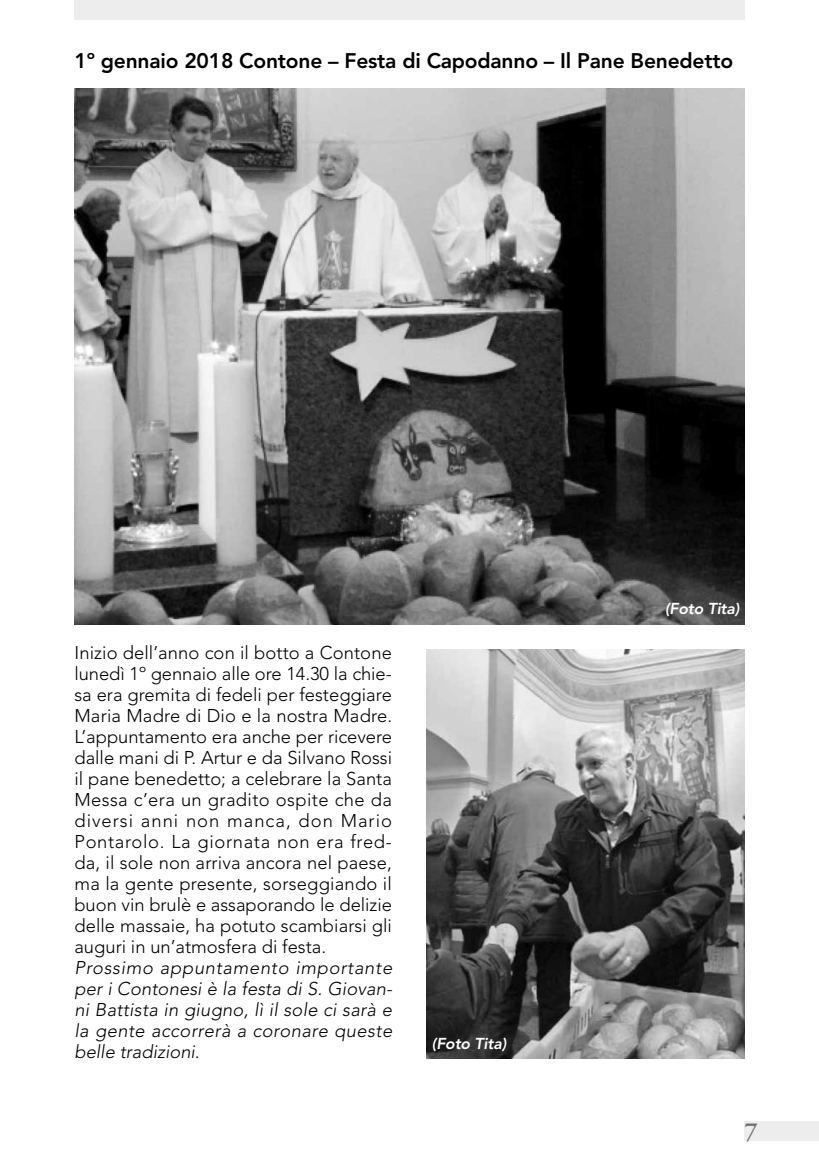
<style>
.page{position:relative;width:819px;height:1166px;background:#fff}
.page>*{position:absolute;margin:0;border:0;box-sizing:border-box;transform-origin:0 0}
.t1{font:600 26.25px "Adobe Garamond Pro";color:#706f6f}
.t2{font:800 21px "Avenir";letter-spacing:-.01em;color:#000}
.t3{font:300 18.38px/21px "Avenir";color:#000;text-align:justify}
.t4{font:italic 300 18.38px/21px "Avenir";letter-spacing:.025em;color:#000;text-align:justify}
.t5{font:italic 800 15.75px "Avenir";letter-spacing:-.01em;color:#fff}
</style>
<div class="page">
<div style="left:74px;top:0;width:670px;height:20px;background:#ededed"></div>
<div style="left:744px;top:1121px;width:75px;height:20px;background:#ededed"></div>
<img style="left:74px;top:88px;width:670px;height:536px">
<img style="left:427px;top:650px;width:317px;height:409px">
<p class="t2" style="left:74px;top:48px;width:660px">1º gennaio 2018 Contone – Festa di Capodanno – Il Pane Benedetto</p>
<p class="t3" style="left:74px;top:642px;width:319px">Inizio dell’anno con il botto a Contone lunedì 1º gennaio alle ore 14.30 la chie&shy;sa era gremita di fedeli per festeggiare Maria Madre di Dio e la nostra Madre.<br>L’appuntamento era anche per ricevere dalle mani di P. Artur e da Silvano Rossi il pane benedetto; a celebrare la Santa Messa c’era un gradito ospite che da diversi anni non manca, don Mario Pontarolo. La giornata non era fred&shy;da, il sole non arriva ancora nel paese, ma la gente presente, sorseggiando il buon vin brulè e assaporando le delizie delle massaie, ha potuto scambiarsi gli auguri in un’atmosfera di festa.</p>
<p class="t4" style="left:74px;top:957px;width:319px">Prossimo appuntamento importante per i Contonesi è la festa di S. Giovan&shy;ni Battista in giugno, lì il sole ci sarà e la gente accorrerà a coronare queste belle tradizioni.</p>
<p class="t5" style="left:432px;top:1034px;width:76px">(Foto Tita)</p>
<p class="t5" style="left:665px;top:599px;width:76px">(Foto Tita)</p>
<h1 class="t1" style="left:744px;top:1116px;width:15px">7</h1>
</div>
